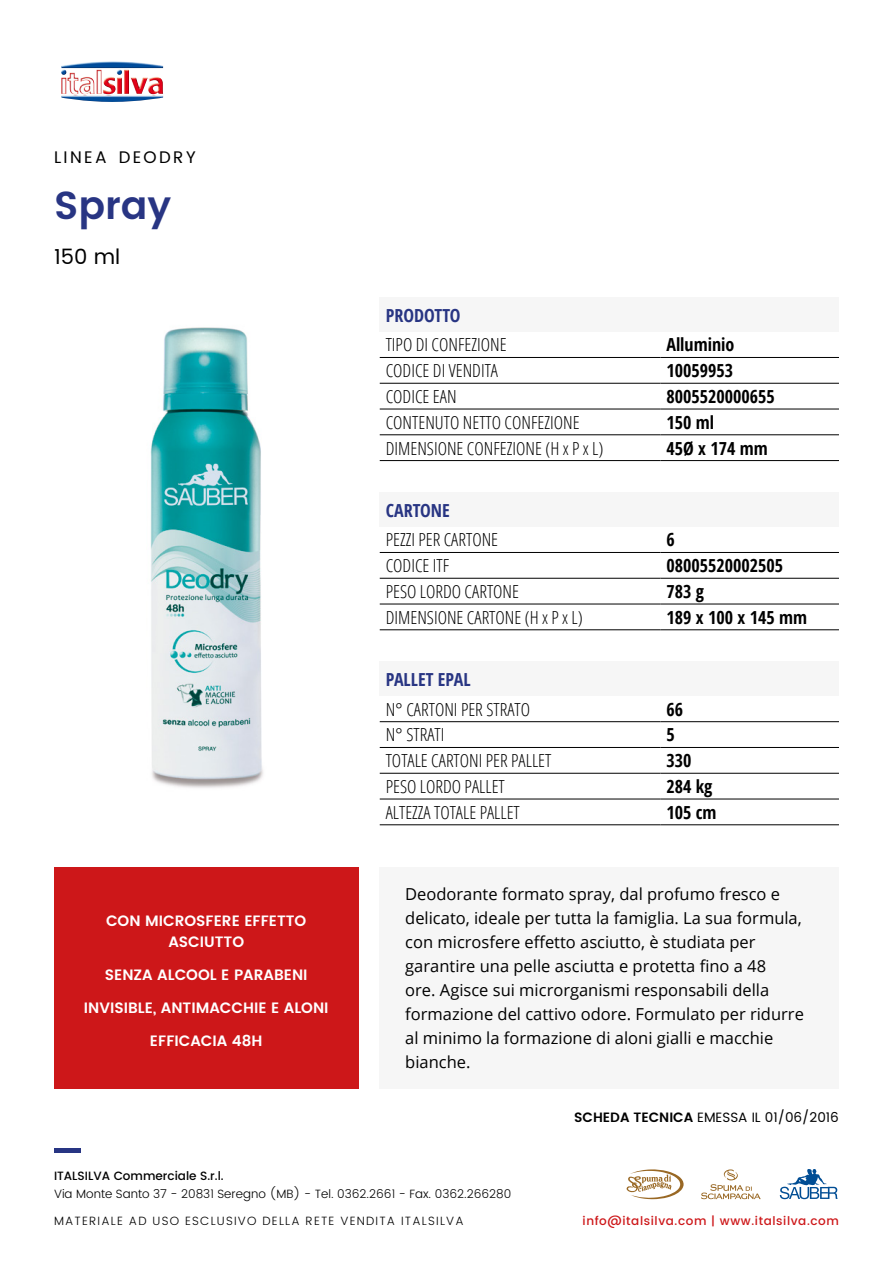
<style>
.page{position:relative;width:893px;height:1263px;background:#fff}
.page>*{position:absolute;margin:0;border:0;box-sizing:border-box;transform-origin:0 0}
.t1{font:600 39px "Poppins";color:#283583}
.t2{font:21px "Poppins";color:#000}
.t3{font:300 condensed 18px "Open Sans";color:#000}
.t4{font:700 condensed 18px "Open Sans";color:#000}
.t5{font:700 condensed 18px "Open Sans";color:#283583}
.t6{font:16.8px "Poppins";letter-spacing:.145em;color:#000}
.t7{font:16.5px/24px "Open Sans";color:#000}
.t8{font:600 15px/21px "Poppins";color:#fff;text-align:center}
.t9{font:13.5px "Poppins";color:#000}
.t10{font:300 12px "Poppins";color:#000}
.t11{font:300 12px "Poppins";letter-spacing:.1em;color:#000}
.t12{font:500 12px "Poppins";letter-spacing:.05em;color:#cd1719}
.t13{font:500 12px "Poppins";color:#000}
.s1{font-weight:600}
</style>
<div class="page">
<hr style="left:54px;top:1148px;width:26px;height:4px;background:#283583">
<svg style="left:626px;top:1169px;width:58px;height:30px"></svg>
<svg style="left:780px;top:1169px;width:58px;height:30px"></svg>
<svg style="left:701px;top:1169px;width:60px;height:30px"></svg>
<img style="left:61px;top:61px;width:102px;height:41px">
<div style="left:54px;top:867px;width:304px;height:222px;background:#cd1719"></div>
<div style="left:380px;top:867px;width:459px;height:222px;background:#f6f6f6"></div>
<img style="left:150px;top:327px;width:113px;height:461px">
<div style="left:380px;top:662px;width:459px;height:34px;background:#f6f6f6"></div>
<hr style="left:380px;top:721px;width:280px;height:1px;background:#000">
<hr style="left:660px;top:721px;width:179px;height:1px;background:#000">
<hr style="left:380px;top:747px;width:280px;height:1px;background:#000">
<hr style="left:660px;top:747px;width:179px;height:1px;background:#000">
<hr style="left:380px;top:773px;width:280px;height:1px;background:#000">
<hr style="left:660px;top:773px;width:179px;height:1px;background:#000">
<hr style="left:380px;top:799px;width:280px;height:1px;background:#000">
<hr style="left:660px;top:799px;width:179px;height:1px;background:#000">
<hr style="left:380px;top:824px;width:280px;height:1px;background:#000">
<hr style="left:660px;top:824px;width:179px;height:1px;background:#000">
<div style="left:380px;top:493px;width:459px;height:34px;background:#f6f6f6"></div>
<hr style="left:380px;top:552px;width:280px;height:1px;background:#000">
<hr style="left:660px;top:552px;width:179px;height:1px;background:#000">
<hr style="left:380px;top:578px;width:280px;height:1px;background:#000">
<hr style="left:660px;top:578px;width:179px;height:1px;background:#000">
<hr style="left:380px;top:604px;width:280px;height:1px;background:#000">
<hr style="left:660px;top:604px;width:179px;height:1px;background:#000">
<hr style="left:380px;top:629px;width:280px;height:1px;background:#000">
<hr style="left:660px;top:629px;width:179px;height:1px;background:#000">
<div style="left:380px;top:298px;width:459px;height:34px;background:#f6f6f6"></div>
<hr style="left:380px;top:357px;width:280px;height:1px;background:#000">
<hr style="left:660px;top:357px;width:179px;height:1px;background:#000">
<hr style="left:380px;top:383px;width:280px;height:1px;background:#000">
<hr style="left:660px;top:383px;width:179px;height:1px;background:#000">
<hr style="left:380px;top:409px;width:280px;height:1px;background:#000">
<hr style="left:660px;top:409px;width:179px;height:1px;background:#000">
<hr style="left:380px;top:434px;width:280px;height:1px;background:#000">
<hr style="left:660px;top:434px;width:179px;height:1px;background:#000">
<hr style="left:380px;top:460px;width:280px;height:1px;background:#000">
<hr style="left:660px;top:460px;width:179px;height:1px;background:#000">
<p class="t6" style="left:54px;top:145px;width:143px">LINEA DEODRY</p>
<h1 class="t1" style="left:54px;top:176px;width:119px">Spray</h1>
<p class="t2" style="left:54px;top:241px;width:68px">150 ml</p>
<p class="t8" style="left:106px;top:911px;width:202px">CON MICROSFERE EFFETTO<br>ASCIUTTO</p>
<p class="t8" style="left:105px;top:965px;width:204px">SENZA ALCOOL E PARABENI</p>
<p class="t8" style="left:84px;top:998px;width:246px">INVISIBLE, ANTIMACCHIE E ALONI</p>
<p class="t8" style="left:150px;top:1031px;width:114px">EFFICACIA 48H</p>
<p class="t5" style="left:386px;top:302px;width:76px">PRODOTTO</p>
<p class="t3" style="left:386px;top:333px;width:122px">TIPO DI CONFEZIONE</p>
<p class="t4" style="left:666px;top:332px;width:70px">Alluminio</p>
<p class="t3" style="left:386px;top:358px;width:114px">CODICE DI VENDITA</p>
<p class="t4" style="left:666px;top:358px;width:68px">10059953</p>
<p class="t3" style="left:386px;top:384px;width:72px">CODICE EAN</p>
<p class="t4" style="left:666px;top:384px;width:110px">8005520000655</p>
<p class="t3" style="left:386px;top:410px;width:195px">CONTENUTO NETTO CONFEZIONE</p>
<p class="t4" style="left:666px;top:410px;width:49px">150 ml</p>
<p class="t3" style="left:386px;top:436px;width:219px">DIMENSIONE CONFEZIONE (H x P x L)</p>
<p class="t4" style="left:666px;top:435px;width:103px">45Ø x 174 mm</p>
<p class="t5" style="left:386px;top:497px;width:66px">CARTONE</p>
<p class="t3" style="left:386px;top:528px;width:114px">PEZZI PER CARTONE</p>
<p class="t4" style="left:666px;top:527px;width:10px">6</p>
<p class="t3" style="left:386px;top:553px;width:65px">CODICE ITF</p>
<p class="t4" style="left:666px;top:553px;width:118px">08005520002505</p>
<p class="t3" style="left:386px;top:579px;width:135px">PESO LORDO CARTONE</p>
<p class="t4" style="left:666px;top:579px;width:39px">783 g</p>
<p class="t3" style="left:386px;top:605px;width:199px">DIMENSIONE CARTONE (H x P x L)</p>
<p class="t4" style="left:666px;top:605px;width:142px">189 x 100 x 145 mm</p>
<p class="t5" style="left:386px;top:667px;width:87px">PALLET EPAL</p>
<p class="t3" style="left:386px;top:697px;width:146px">N° CARTONI PER STRATO</p>
<p class="t4" style="left:666px;top:697px;width:18px">66</p>
<p class="t3" style="left:386px;top:723px;width:60px">N° STRATI</p>
<p class="t4" style="left:666px;top:722px;width:10px">5</p>
<p class="t3" style="left:386px;top:748px;width:167px">TOTALE CARTONI PER PALLET</p>
<p class="t4" style="left:666px;top:748px;width:27px">330</p>
<p class="t3" style="left:386px;top:774px;width:121px">PESO LORDO PALLET</p>
<p class="t4" style="left:666px;top:774px;width:48px">284 kg</p>
<p class="t3" style="left:386px;top:800px;width:136px">ALTEZZA TOTALE PALLET</p>
<p class="t4" style="left:666px;top:800px;width:52px">105 cm</p>
<p class="t7" style="left:405px;top:882px;width:400px">Deodorante formato spray, dal profumo fresco e delicato, ideale per tutta la famiglia. La sua formula, con microsfere effetto asciutto, è studiata per garantire una pelle asciutta e protetta fino a 48<br>ore. Agisce sui microrganismi responsabili della formazione del cattivo odore. Formulato per ridurre al minimo la formazione di aloni gialli e macchie bianche.</p>
<p class="t9" style="left:574px;top:1107px;width:266px"><span class="s1">SCHEDA TECNICA</span> EMESSA IL 01/06/2016</p>
<p class="t13" style="left:54px;top:1167px;width:171px">ITALSILVA Commerciale S.r.l.</p>
<p class="t10" style="left:54px;top:1185px;width:459px">Via Monte Santo 37 - 20831 Seregno (MB) - Tel. 0362.2661 - Fax. 0362.266280</p>
<p class="t11" style="left:54px;top:1212px;width:411px">MATERIALE AD USO ESCLUSIVO DELLA RETE VENDITA ITALSILVA</p>
<p class="t12" style="left:583px;top:1212px;width:258px">info@italsilva.com | www.italsilva.com</p>
</div>
